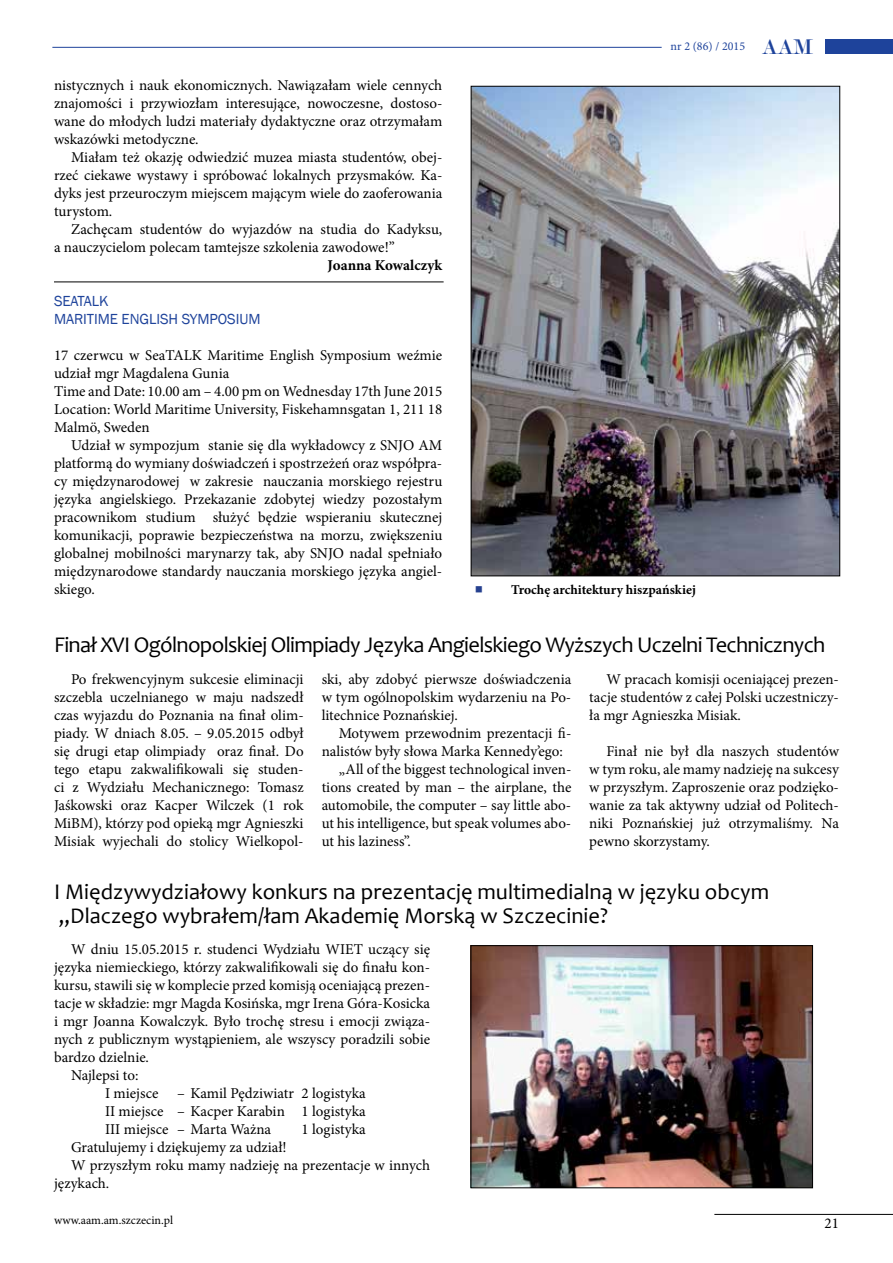
<style>
.page{position:relative;width:893px;height:1263px;background:#fff}
.page>*{position:absolute;margin:0;border:0;box-sizing:border-box;transform-origin:0 0}
.t1{font:22.5px/24px "Candara";color:#000}
.t2{font:22.5px "Candara";letter-spacing:-.03em;color:#000}
.t3{font:15px/18px "Minion Pro";color:#000;text-align:justify}
.t4{font:15px/18px "Franklin Gothic";letter-spacing:-.005em;color:#1e439b}
.t5{font:700 15px "Minion Pro";color:#000}
.t6{font:700 13.5px "Minion Pro";color:#000}
.t7{font:12px "Minion Pro";color:#000}
.t8{font:12px "Minion Pro";color:#1e439b}
.s1{font-family:"Modern";font-size:22.8px}
</style>
<div class="page">
<div style="left:826px;top:39px;width:67px;height:15px;background:#1e439b"></div>
<hr style="left:52px;top:47px;width:610px;height:1px;background:#1e439b">
<hr style="left:54px;top:282px;width:390px;height:1px;background:#000">
<img style="left:473px;top:88px;width:365px;height:486px">
<img style="left:473px;top:947px;width:338px;height:239px">
<div style="left:471px;top:945px;width:342px;height:243px;border:1px solid #000"></div>
<hr style="left:714px;top:1214px;width:179px;height:1px;background:#000">
<p class="t3" style="left:54px;top:76px;width:390px">nistycznych i nauk ekonomicznych. Nawiązałam wiele cennych znajomości i przywiozłam interesujące, nowoczesne, dostoso&shy;wane do młodych ludzi materiały dydaktyczne oraz otrzymałam wskazówki metodyczne.</p>
<p class="t3" style="left:54px;top:148px;width:390px;text-indent:17px">Miałam też okazję odwiedzić muzea miasta studentów, obej&shy;rzeć ciekawe wystawy i spróbować lokalnych przysmaków. Ka&shy;dyks jest przeuroczym miejscem mającym wiele do zaoferowania turystom.</p>
<p class="t3" style="left:54px;top:220px;width:390px;text-indent:17px">Zachęcam studentów do wyjazdów na studia do Kadyksu, a nauczycielom polecam tamtejsze szkolenia zawodowe!”</p>
<p class="t5" style="left:328px;top:255px;width:116px">Joanna Kowalczyk</p>
<p class="t4" style="left:54px;top:292px;width:208px">SEATAL K<br>MARITIME ENGLISH SYMPOSIUM</p>
<p class="t3" style="left:54px;top:346px;width:390px;text-align:left">17 czerwcu w SeaTALK Maritime English Symposium weźmie udział mgr Magdalena Gunia<br>Time and Date: 10.00 am – 4.00 pm on Wednesday 17th June 2015<br>Location: World Maritime University, Fiskehamnsgatan 1, 211 18<br>Malmö, Sweden</p>
<p class="t3" style="left:54px;top:436px;width:390px;text-indent:17px">Udział w sympozjum stanie się dla wykładowcy z SNJO AM platformą do wymiany doświadczeń i spostrzeżeń oraz współpra&shy;cy międzynarodowej w zakresie nauczania morskiego rejestru języka angielskiego. Przekazanie zdobytej wiedzy pozostałym pracownikom studium służyć będzie wspieraniu skutecznej komunikacji, poprawie bezpieczeństwa na morzu, zwiększeniu globalnej mobilności marynarzy tak, aby SNJO nadal spełniało międzynarodowe standardy nauczania morskiego języka angiel&shy;skiego.</p>
<p class="t8" style="left:671px;top:38px;width:144px">nr 2 (86) / 2015 <span class="s1">AAM</span></p>
<p class="t6" style="left:511px;top:580px;width:186px">Trochę architektury hiszpańskiej</p>
<h1 class="t2" style="left:54px;top:630px;width:773px">Finał XVI Ogólnopolskiej Olimpiady Języka Angielskiego Wyższych Uczelni Technicznych</h1>
<p class="t3" style="left:54px;top:670px;width:251px;text-indent:17px">Po frekwencyjnym sukcesie eliminacji szczebla uczelnianego w maju nadszedł czas wyjazdu do Poznania na finał olim&shy;piady. W dniach 8.05. – 9.05.2015 odbył się drugi etap olimpiady oraz finał. Do tego etapu zakwalifikowali się studen&shy;ci z Wydziału Mechanicznego: Tomasz Jaśkowski oraz Kacper Wilczek (1 rok MiBM), którzy pod opieką mgr Agnieszki Misiak wyjechali do stolicy Wielkopol-</p>
<p class="t3" style="left:322px;top:670px;width:251px">ski, aby zdobyć pierwsze doświadczenia w tym ogólnopolskim wydarzeniu na Po&shy;litechnice Poznańskiej.</p>
<p class="t3" style="left:339px;top:724px;width:234px">Motywem przewodnim prezentacji fi-</p>
<p class="t3" style="left:322px;top:742px;width:243px">nalistów były słowa Marka Kennedy’ego:</p>
<p class="t3" style="left:339px;top:760px;width:234px">„All of the biggest technological inven-</p>
<p class="t3" style="left:322px;top:778px;width:251px">tions created by man – the airplane, the</p>
<p class="t3" style="left:322px;top:796px;width:251px">automobile, the computer – say little abo-</p>
<p class="t3" style="left:322px;top:814px;width:251px">ut his intelligence, but speak volumes abo-</p>
<p class="t3" style="left:322px;top:832px;width:91px">ut his laziness”.</p>
<p class="t3" style="left:589px;top:670px;width:251px;text-indent:17px">W pracach komisji oceniającej prezen&shy;tacje studentów z całej Polski uczestniczy&shy;ła mgr Agnieszka Misiak.</p>
<p class="t3" style="left:589px;top:742px;width:251px;text-indent:17px">Finał nie był dla naszych studentów w tym roku, ale mamy nadzieję na sukcesy w przyszłym. Zaproszenie oraz podzięko&shy;wanie za tak aktywny udział od Politech&shy;niki Poznańskiej już otrzymaliśmy. Na pewno skorzystamy.</p>
<h1 class="t1" style="left:54px;top:879px;width:717px">I Międzywydziałowy konkurs na prezentację multimedialną w języku obcym „Dlaczego wybrałem/łam Akademię Morską w Szczecinie?</h1>
<p class="t3" style="left:71px;top:940px;width:361px">W dniu 15.05.2015 r. studenci Wydziału WIET uczący się</p>
<p class="t3" style="left:54px;top:958px;width:378px">języka niemieckiego, którzy zakwalifikowali się do finału kon-</p>
<p class="t3" style="left:54px;top:976px;width:378px">kursu, stawili się w komplecie przed komisją oceniającą prezen-</p>
<p class="t3" style="left:54px;top:994px;width:378px">tacje w składzie: mgr Magda Kosińska, mgr Irena Góra-Kosicka</p>
<p class="t3" style="left:54px;top:1012px;width:378px">i mgr Joanna Kowalczyk. Było trochę stresu i emocji związa-</p>
<p class="t3" style="left:54px;top:1030px;width:378px">nych z publicznym wystąpieniem, ale wszyscy poradzili sobie</p>
<p class="t3" style="left:54px;top:1048px;width:97px">bardzo dzielnie.</p>
<p class="t3" style="left:71px;top:1066px;width:69px">Najlepsi to:</p>
<p class="t3" style="left:105px;top:1084px;width:262px">I miejsce – Kamil Pędziwiatr 2 logistyka</p>
<p class="t3" style="left:105px;top:1102px;width:262px">II miejsce – Kacper Karabin 1 logistyka</p>
<p class="t3" style="left:105px;top:1120px;width:168px">III miejsce – Marta Ważna</p>
<p class="t3" style="left:302px;top:1120px;width:66px">1 logistyka</p>
<p class="t3" style="left:71px;top:1138px;width:217px">Gratulujemy i dziękujemy za udział!</p>
<p class="t3" style="left:71px;top:1156px;width:361px">W przyszłym roku mamy nadzieję na prezentacje w innych</p>
<p class="t3" style="left:54px;top:1174px;width:57px">językach.</p>
<p class="t7" style="left:54px;top:1212px;width:121px">www.aam.am.szczecin.pl</p>
<p class="t3" style="left:825px;top:1214px;width:16px">21</p>
</div>
